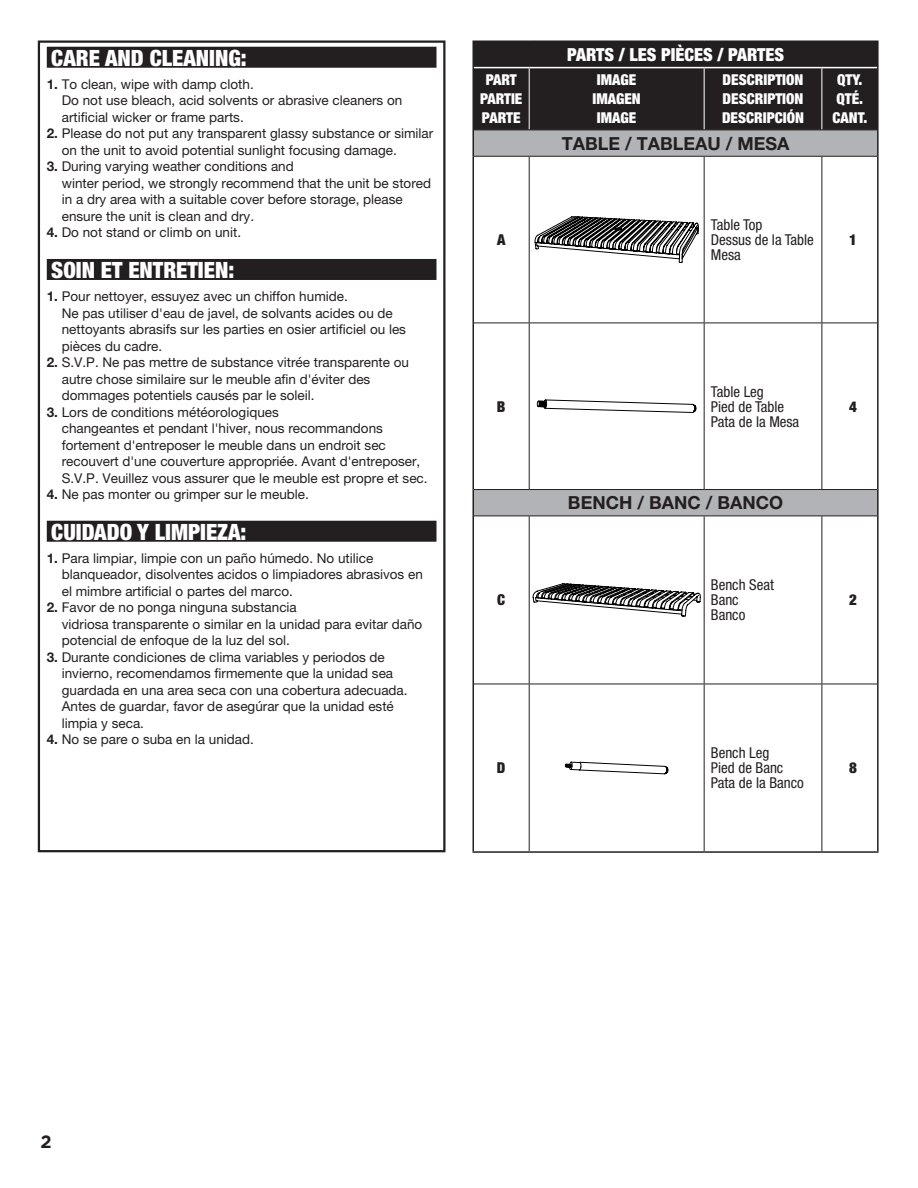
<style>
.page{position:relative;width:918px;height:1188px;background:#fff}
.page>*{position:absolute;margin:0;border:0;box-sizing:border-box;transform-origin:0 0}
.t1{font:900 condensed 22.5px "Helvetica Neue LT Pro";color:#fff}
.t2{font:700 18px "Helvetica Neue LT Pro";color:#231f20}
.t3{font:900 condensed 18px "Helvetica Neue LT Pro";color:#fff}
.t4{font:700 18px "Gotham";color:#231f20}
.t5{font:condensed 15px/15px "Helvetica Neue LT Pro";color:#231f20}
.t6{font:900 condensed 15px/19px "Helvetica Neue LT Pro";color:#fff;text-align:center}
.t7{font:900 condensed 15px "Helvetica Neue LT Pro";color:#231f20}
.t8{font:13.5px/16.5px "Helvetica Neue LT Pro";color:#231f20}
.s1{font-weight:700}
</style>
<div class="page">
<div style="left:47px;top:47px;width:389px;height:21px;background:#231f20"></div>
<div style="left:47px;top:259px;width:389px;height:21px;background:#231f20"></div>
<div style="left:47px;top:521px;width:389px;height:21px;background:#231f20"></div>
<div style="left:38px;top:40px;width:408px;height:812px;border:2px solid #231f20"></div>
<div style="left:474px;top:42px;width:403px;height:88px;background:#231f20"></div>
<svg style="left:474px;top:131px;width:403px;height:385px"></svg>
<hr style="left:529px;top:68px;width:1px;height:62px;background:#fff">
<hr style="left:704px;top:68px;width:1px;height:62px;background:#fff">
<hr style="left:822px;top:68px;width:1px;height:62px;background:#fff">
<hr style="left:474px;top:130px;width:55px;height:1px;background:#231f20">
<hr style="left:529px;top:130px;width:175px;height:1px;background:#231f20">
<hr style="left:704px;top:130px;width:118px;height:1px;background:#231f20">
<hr style="left:822px;top:130px;width:55px;height:1px;background:#231f20">
<hr style="left:529px;top:157px;width:1px;height:166px;background:#231f20">
<hr style="left:704px;top:157px;width:1px;height:166px;background:#231f20">
<hr style="left:822px;top:157px;width:1px;height:166px;background:#231f20">
<hr style="left:474px;top:323px;width:55px;height:1px;background:#231f20">
<hr style="left:529px;top:323px;width:175px;height:1px;background:#231f20">
<hr style="left:529px;top:323px;width:1px;height:166px;background:#231f20">
<hr style="left:704px;top:323px;width:118px;height:1px;background:#231f20">
<hr style="left:704px;top:323px;width:1px;height:166px;background:#231f20">
<hr style="left:822px;top:323px;width:55px;height:1px;background:#231f20">
<hr style="left:822px;top:323px;width:1px;height:166px;background:#231f20">
<hr style="left:529px;top:516px;width:1px;height:168px;background:#231f20">
<hr style="left:704px;top:516px;width:1px;height:168px;background:#231f20">
<hr style="left:822px;top:516px;width:1px;height:168px;background:#231f20">
<hr style="left:529px;top:684px;width:1px;height:167px;background:#231f20">
<hr style="left:704px;top:684px;width:1px;height:167px;background:#231f20">
<hr style="left:822px;top:684px;width:1px;height:167px;background:#231f20">
<hr style="left:474px;top:67px;width:55px;height:1px;background:#fff">
<hr style="left:529px;top:67px;width:175px;height:1px;background:#fff">
<hr style="left:704px;top:67px;width:118px;height:1px;background:#fff">
<hr style="left:822px;top:67px;width:55px;height:1px;background:#fff">
<hr style="left:474px;top:489px;width:55px;height:1px;background:#231f20">
<hr style="left:529px;top:489px;width:175px;height:1px;background:#231f20">
<hr style="left:704px;top:489px;width:118px;height:1px;background:#231f20">
<hr style="left:822px;top:489px;width:55px;height:1px;background:#231f20">
<hr style="left:474px;top:516px;width:55px;height:1px;background:#231f20">
<hr style="left:529px;top:516px;width:175px;height:1px;background:#231f20">
<hr style="left:704px;top:516px;width:118px;height:1px;background:#231f20">
<hr style="left:822px;top:516px;width:55px;height:1px;background:#231f20">
<hr style="left:474px;top:684px;width:55px;height:1px;background:#231f20">
<hr style="left:529px;top:684px;width:175px;height:1px;background:#231f20">
<hr style="left:704px;top:684px;width:118px;height:1px;background:#231f20">
<hr style="left:822px;top:684px;width:55px;height:1px;background:#231f20">
<hr style="left:474px;top:156px;width:55px;height:1px;background:#231f20">
<hr style="left:529px;top:156px;width:175px;height:1px;background:#231f20">
<hr style="left:704px;top:156px;width:118px;height:1px;background:#231f20">
<hr style="left:822px;top:156px;width:55px;height:1px;background:#231f20">
<hr style="left:472px;top:40px;width:57px;height:2px;background:#231f20">
<hr style="left:472px;top:42px;width:2px;height:26px;background:#231f20">
<hr style="left:529px;top:40px;width:175px;height:2px;background:#231f20">
<hr style="left:704px;top:40px;width:118px;height:2px;background:#231f20">
<hr style="left:822px;top:40px;width:57px;height:2px;background:#231f20">
<hr style="left:877px;top:42px;width:2px;height:26px;background:#231f20">
<hr style="left:472px;top:68px;width:2px;height:62px;background:#231f20">
<hr style="left:877px;top:68px;width:2px;height:62px;background:#231f20">
<hr style="left:472px;top:130px;width:2px;height:26px;background:#231f20">
<hr style="left:877px;top:130px;width:2px;height:26px;background:#231f20">
<hr style="left:472px;top:156px;width:2px;height:167px;background:#231f20">
<hr style="left:877px;top:156px;width:2px;height:167px;background:#231f20">
<hr style="left:472px;top:323px;width:2px;height:167px;background:#231f20">
<hr style="left:877px;top:323px;width:2px;height:167px;background:#231f20">
<hr style="left:472px;top:490px;width:2px;height:26px;background:#231f20">
<hr style="left:877px;top:490px;width:2px;height:26px;background:#231f20">
<hr style="left:472px;top:516px;width:2px;height:168px;background:#231f20">
<hr style="left:877px;top:516px;width:2px;height:168px;background:#231f20">
<hr style="left:472px;top:684px;width:2px;height:167px;background:#231f20">
<hr style="left:877px;top:684px;width:2px;height:167px;background:#231f20">
<hr style="left:472px;top:851px;width:57px;height:2px;background:#231f20">
<hr style="left:529px;top:851px;width:175px;height:2px;background:#231f20">
<hr style="left:704px;top:851px;width:118px;height:2px;background:#231f20">
<hr style="left:822px;top:851px;width:57px;height:2px;background:#231f20">
<svg style="left:534px;top:216px;width:165px;height:47px"></svg>
<svg style="left:537px;top:399px;width:160px;height:14px"></svg>
<svg style="left:532px;top:583px;width:169px;height:34px"></svg>
<svg style="left:565px;top:761px;width:104px;height:14px"></svg>
<h1 class="t1" style="left:51px;top:44px;width:197px">CARE AND CLEANING:</h1>
<p class="t8" style="left:62px;top:76px;width:342px;text-indent:-15px"><span class="s1">1.</span> To clean, wipe with damp cloth.<br>Do not use bleach, acid solvents or abrasive cleaners on artificial wicker or frame parts.</p>
<p class="t8" style="left:62px;top:125px;width:373px;text-indent:-15px"><span class="s1">2.</span> Please do not put any transparent glassy substance or similar on the unit to avoid potential sunlight focusing damage.</p>
<p class="t8" style="left:62px;top:158px;width:371px;text-indent:-15px"><span class="s1">3.</span> During varying weather conditions and<br>winter period, we strongly recommend that the unit be stored in a dry area with a suitable cover before storage, please ensure the unit is clean and dry.</p>
<p class="t8" style="left:47px;top:224px;width:196px"><span class="s1">4.</span> Do not stand or climb on unit.</p>
<h1 class="t1" style="left:51px;top:256px;width:184px">SOIN ET ENTRETIEN:</h1>
<p class="t8" style="left:62px;top:288px;width:346px;text-indent:-15px"><span class="s1">1.</span> Pour nettoyer, essuyez avec un chiffon humide.<br>Ne pas utiliser d'eau de javel, de solvants acides ou de nettoyants abrasifs sur les parties en osier artificiel ou les pièces du cadre.</p>
<p class="t8" style="left:62px;top:354px;width:349px;text-indent:-15px"><span class="s1">2.</span> S.V.P. Ne pas mettre de substance vitrée transparente ou autre chose similaire sur le meuble afin d'éviter des dommages potentiels causés par le soleil.</p>
<p class="t8" style="left:62px;top:403px;width:367px;text-indent:-15px"><span class="s1">3.</span> Lors de conditions météorologiques<br>changeantes et pendant l'hiver, nous recommandons fortement d'entreposer le meuble dans un endroit sec recouvert d'une couverture appropriée. Avant d'entreposer, S.V.P. Veuillez vous assurer que le meuble est propre et sec.</p>
<p class="t8" style="left:47px;top:486px;width:264px"><span class="s1">4.</span> Ne pas monter ou grimper sur le meuble.</p>
<h1 class="t1" style="left:51px;top:518px;width:197px">CUIDADO Y LIMPIEZA:</h1>
<p class="t8" style="left:62px;top:550px;width:363px;text-indent:-15px"><span class="s1">1.</span> Para limpiar, limpie con un paño húmedo. No utilice blanqueador, disolventes acidos o limpiadores abrasivos en el mimbre artificial o partes del marco.</p>
<p class="t8" style="left:62px;top:599px;width:362px;text-indent:-15px"><span class="s1">2.</span> Favor de no ponga ninguna substancia<br>vidriosa transparente o similar en la unidad para evitar daño potencial de enfoque de la luz del sol.</p>
<p class="t8" style="left:62px;top:649px;width:347px;text-indent:-15px"><span class="s1">3.</span> Durante condiciones de clima variables y periodos de invierno, recomendamos firmemente que la unidad sea guardada en una area seca con una cobertura adecuada.<br>Antes de guardar, favor de asegúrar que la unidad esté limpia y seca.</p>
<p class="t8" style="left:47px;top:731px;width:209px"><span class="s1">4.</span> No se pare o suba en la unidad.</p>
<h2 class="t3" style="left:567px;top:43px;width:219px">PARTS / LES PIÈCES / PARTES</h2>
<p class="t6" style="left:480px;top:70px;width:44px">PART<br>PARTIE<br>PARTE</p>
<p class="t6" style="left:593px;top:70px;width:50px;text-align:left">IMAGE<br>IMAGEN<br>IMAGE</p>
<p class="t6" style="left:722px;top:70px;width:83px;text-align:justify">DESCRIPTION DESCRIPTION DESCRIPCIÓN</p>
<p class="t6" style="left:833px;top:70px;width:36px">QTY.<br>QTÉ.<br>CANT.</p>
<h2 class="t2" style="left:562px;top:132px;width:229px">TABLE / TABLEAU / MESA</h2>
<p class="t7" style="left:497px;top:230px;width:10px">A</p>
<p class="t5" style="left:711px;top:217px;width:104px">Table Top<br>Dessus de la Table<br>Mesa</p>
<p class="t7" style="left:849px;top:230px;width:9px">1</p>
<p class="t7" style="left:497px;top:397px;width:10px">B</p>
<p class="t5" style="left:711px;top:384px;width:90px">Table Leg<br>Pied de Table<br>Pata de la Mesa</p>
<p class="t7" style="left:849px;top:397px;width:9px">4</p>
<h2 class="t2" style="left:568px;top:492px;width:217px">BENCH / BANC / BANCO</h2>
<p class="t7" style="left:497px;top:591px;width:10px">C</p>
<p class="t5" style="left:711px;top:577px;width:65px">Bench Seat<br>Banc<br>Banco</p>
<p class="t7" style="left:849px;top:591px;width:9px">2</p>
<p class="t7" style="left:497px;top:759px;width:10px">D</p>
<p class="t5" style="left:711px;top:745px;width:94px">Bench Leg<br>Pied de Banc<br>Pata de la Banco</p>
<p class="t7" style="left:849px;top:759px;width:9px">8</p>
<h2 class="t4" style="left:40px;top:1131px;width:13px">2</h2>
</div>
